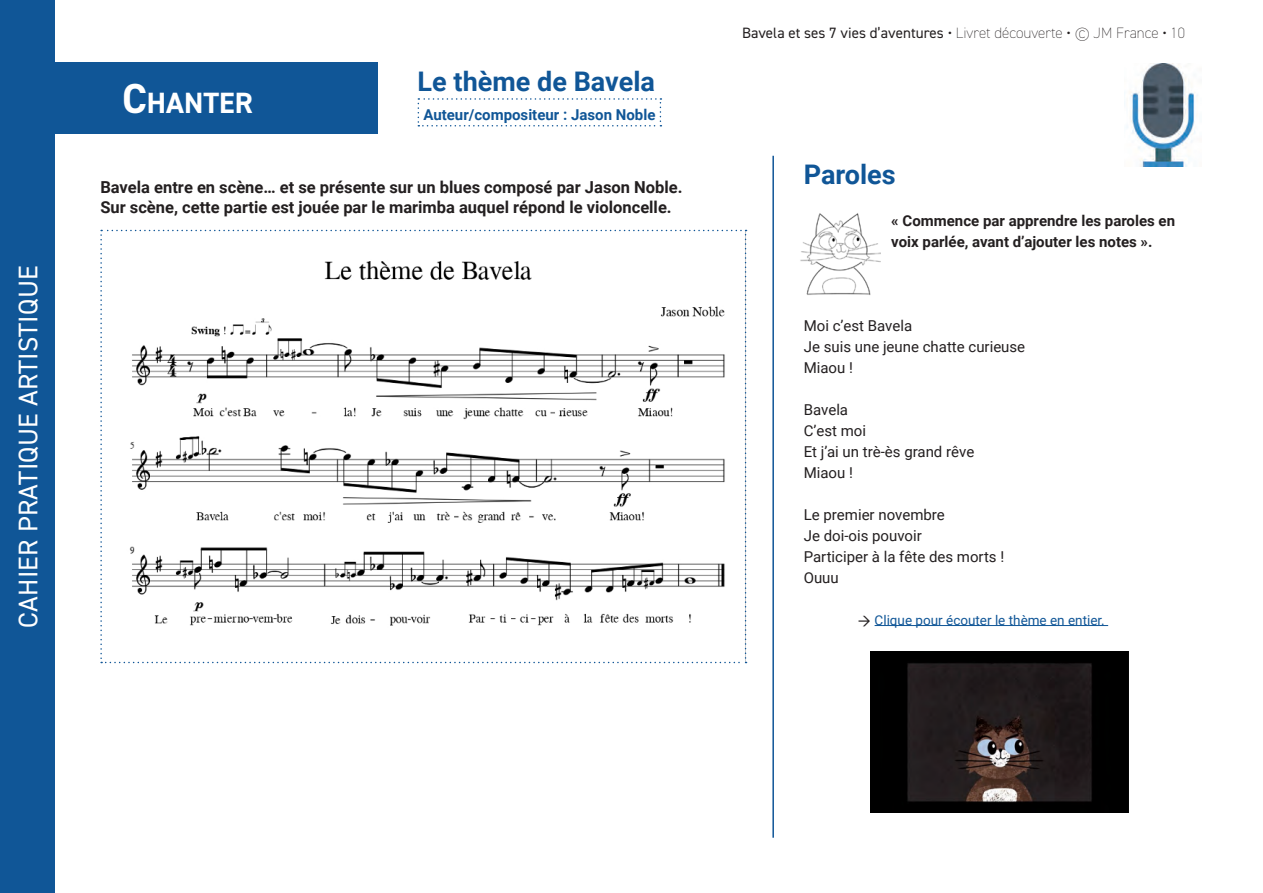
<style>
.page{position:relative;width:1263px;height:893px;background:#fff}
.page>*{position:absolute;margin:0;border:0;box-sizing:border-box;transform-origin:0 0}
.t1{font:700 29.4px "DIN2014";color:#fff}
.t2{font:27px "DIN2014";letter-spacing:.01em;color:#fff}
.t3{font:700 27px "Roboto";color:#105697}
.t4{font:700 16.5px "Roboto";color:#231f20}
.t5{font:15px "Roboto";color:#231f20}
.t6{font:700 15px/21px "Roboto";color:#231f20}
.t7{font:200 15px "DIN2014";color:#231f20}
.t8{font:700 15px "Roboto";color:#105697}
.t9{font:13.5px "Roboto";color:#105697}
.s1{font-size:42px}
.s2{font-weight:400}
.s3{font-family:"DIN2014";font-size:15px;color:#231f20}
</style>
<div class="page">
<hr style="left:772px;top:156px;width:2px;height:682px;background:#105697">
<div style="left:0;top:0;width:54px;height:893px;background:#105697"></div>
<div style="left:54px;top:62px;width:323px;height:72px;background:#105697"></div>
<svg style="left:418px;top:98px;width:243px;height:29px"></svg>
<img style="left:1124px;top:64px;width:71px;height:102px">
<svg style="left:100px;top:230px;width:646px;height:433px"></svg>
<hr style="left:874px;top:625px;width:234px;height:1px;background:#105697">
<img style="left:800px;top:213px;width:80px;height:82px">
<img style="left:870px;top:651px;width:258px;height:161px">
<h2 class="t2" style="left:11px;top:628px;width:364px;rotate:-90deg">CAHIER PRATIQUE ARTISTIQUE</h2>
<p class="t1" style="left:122px;top:83px;width:132px"><span class="s1">C</span>HANTER</p>
<p class="t3" style="left:418px;top:62px;width:239px">Le thème de Bavela</p>
<p class="t8" style="left:423px;top:104px;width:234px">Auteur/compositeur : Jason Noble</p>
<p class="t4" style="left:100px;top:175px;width:584px">Bavela entre en scène… et se présente sur un blues composé par Jason Noble.</p>
<p class="t4" style="left:100px;top:195px;width:573px">Sur scène, cette partie est jouée par le marimba auquel répond le violoncelle.</p>
<p class="t7" style="left:742px;top:24px;width:444px"><span class="s2">Bavela et ses 7 vies d’aventures •</span> Livret découverte • © JM France • 10</p>
<p class="t3" style="left:804px;top:155px;width:94px">Paroles</p>
<p class="t6" style="left:891px;top:209px;width:285px">« Commence par apprendre les paroles en voix parlée, avant d’ajouter les notes ».</p>
<p class="t5" style="left:804px;top:315px;width:110px">Moi c’est Bavela</p>
<p class="t5" style="left:804px;top:336px;width:223px">Je suis une jeune chatte curieuse</p>
<p class="t5" style="left:804px;top:357px;width:51px">Miaou !</p>
<p class="t5" style="left:804px;top:399px;width:46px">Bavela</p>
<p class="t5" style="left:804px;top:420px;width:64px">C’est moi</p>
<p class="t5" style="left:804px;top:441px;width:172px">Et j’ai un trè-ès grand rêve</p>
<p class="t5" style="left:804px;top:462px;width:51px">Miaou !</p>
<p class="t5" style="left:804px;top:504px;width:143px">Le premier novembre</p>
<p class="t5" style="left:804px;top:525px;width:120px">Je doi-ois pouvoir</p>
<p class="t5" style="left:804px;top:546px;width:202px">Participer à la fête des morts !</p>
<p class="t5" style="left:804px;top:567px;width:37px">Ouuu</p>
<p class="t9" style="left:858px;top:610px;width:249px"><span class="s3">→</span> Clique pour écouter le thème en entier.</p>
</div>
